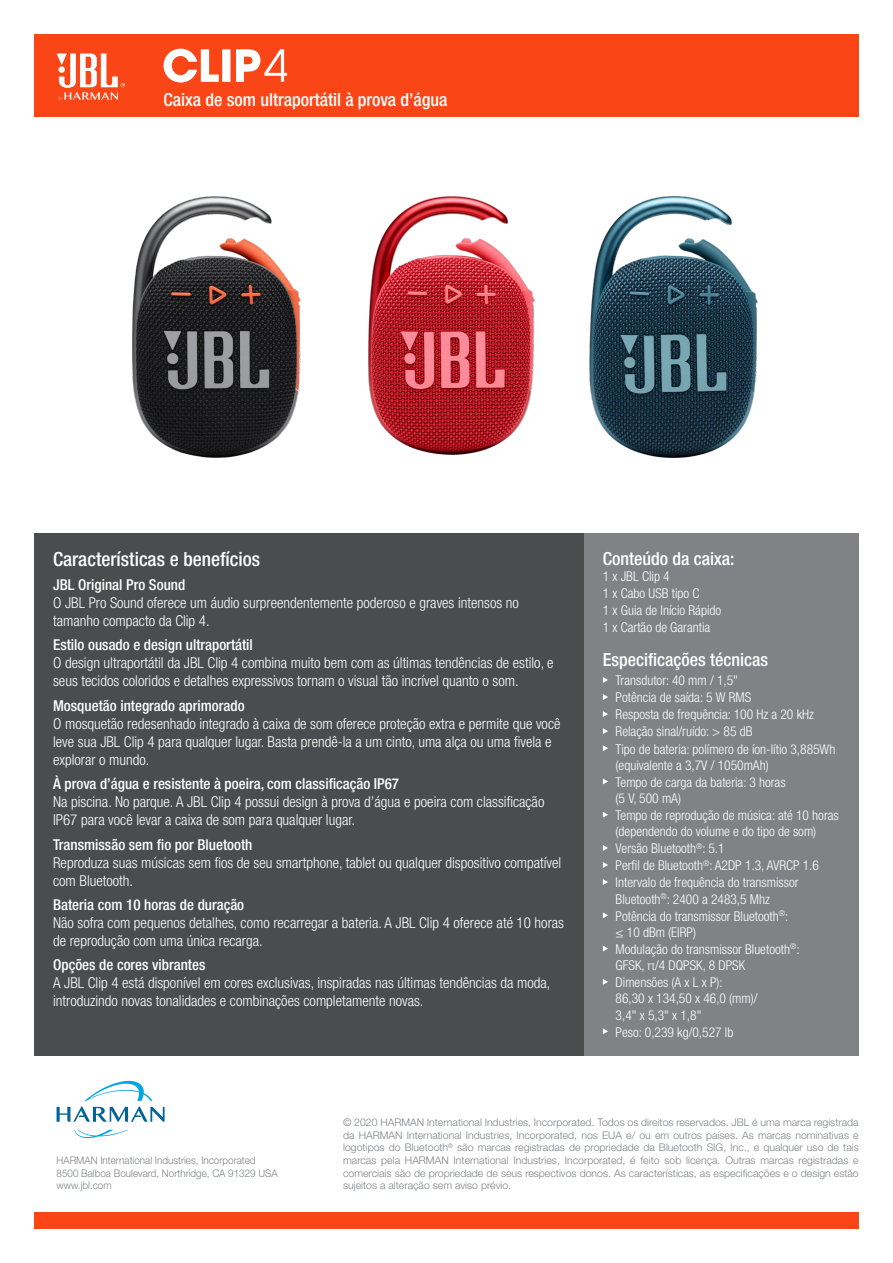
<style>
.page{position:relative;width:893px;height:1263px;background:#fff}
.page>*{position:absolute;margin:0;border:0;box-sizing:border-box;transform-origin:0 0}
.t1{font:500 condensed 19.5px "Helvetica Neue LT Pro";color:#fff}
.t2{font:500 condensed 18px "Helvetica Neue LT Pro";color:#fff}
.t3{font:300 condensed 15px/18px "Helvetica Neue LT Pro";color:#fff}
.t4{font:500 condensed 15px "Helvetica Neue LT Pro";color:#fff}
.t5{font:300 condensed 13.5px/16.2px "Helvetica Neue LT Pro";color:#fff}
.t6{font:300 10.5px/12.6px "Helvetica Neue LT Pro";color:#808285;text-align:justify}
.t7{font:300 10.5px "Helvetica Neue LT Pro";color:#808285;scale:.94 1}
</style>
<div class="page">
<div style="left:34px;top:34px;width:825px;height:85px;background:#fa4616"></div>
<div style="left:34px;top:1213px;width:825px;height:16px;background:#fa4616"></div>
<svg style="left:57px;top:53px;width:68px;height:48px"></svg>
<svg style="left:74px;top:1130px;width:54px;height:8px"></svg>
<svg style="left:57px;top:1080px;width:108px;height:42px"></svg>
<div style="left:584px;top:532px;width:275px;height:524px;background:#808285"></div>
<svg style="left:603px;top:677px;width:5px;height:6px"></svg>
<svg style="left:603px;top:694px;width:5px;height:6px"></svg>
<svg style="left:603px;top:711px;width:5px;height:6px"></svg>
<svg style="left:603px;top:728px;width:5px;height:6px"></svg>
<svg style="left:603px;top:745px;width:5px;height:6px"></svg>
<svg style="left:603px;top:778px;width:5px;height:6px"></svg>
<svg style="left:603px;top:812px;width:5px;height:6px"></svg>
<svg style="left:603px;top:845px;width:5px;height:6px"></svg>
<svg style="left:603px;top:862px;width:5px;height:6px"></svg>
<svg style="left:603px;top:879px;width:5px;height:6px"></svg>
<svg style="left:603px;top:912px;width:5px;height:6px"></svg>
<svg style="left:603px;top:946px;width:5px;height:5px"></svg>
<svg style="left:603px;top:979px;width:5px;height:6px"></svg>
<svg style="left:603px;top:1028px;width:5px;height:6px"></svg>
<div style="left:34px;top:532px;width:550px;height:524px;background:#4b4c4d"></div>
<div style="left:222px;top:49px;width:8px;height:33px;background:#fff"></div>
<svg style="left:163px;top:49px;width:56px;height:34px"></svg>
<svg style="left:236px;top:49px;width:51px;height:33px"></svg>
<div style="left:34px;top:117px;width:825px;height:415px;background:#fff"></div>
<img style="left:368px;top:197px;width:166px;height:257px">
<img style="left:589px;top:197px;width:169px;height:261px">
<img style="left:132px;top:197px;width:168px;height:261px">
<p class="t2" style="left:163px;top:89px;width:286px">Caixa de som ultraportátil à prova d’água</p>
<p class="t1" style="left:53px;top:547px;width:209px">Características e benefícios</p>
<p class="t4" style="left:53px;top:576px;width:134px">JBL Original Pro Sound</p>
<p class="t3" style="left:53px;top:594px;width:467px">O JBL Pro Sound oferece um áudio surpreendentemente poderoso e graves intensos no tamanho compacto da Clip 4.</p>
<p class="t4" style="left:53px;top:636px;width:201px">Estilo ousado e design ultraportátil</p>
<p class="t3" style="left:53px;top:654px;width:502px">O design ultraportátil da JBL Clip 4 combina muito bem com as últimas tendências de estilo, e seus tecidos coloridos e detalhes expressivos tornam o visual tão incrível quanto o som.</p>
<p class="t4" style="left:53px;top:696px;width:193px">Mosquetão integrado aprimorado</p>
<p class="t3" style="left:53px;top:714px;width:509px">O mosquetão redesenhado integrado à caixa de som oferece proteção extra e permite que você leve sua JBL Clip 4 para qualquer lugar. Basta prendê-la a um cinto, uma alça ou uma fivela e explorar o mundo.</p>
<p class="t4" style="left:53px;top:775px;width:347px">À prova d’água e resistente à poeira, com classificação IP67</p>
<p class="t3" style="left:53px;top:793px;width:493px">Na piscina. No parque. A JBL Clip 4 possui design à prova d’água e poeira com classificação<br>IP67 para você levar a caixa de som para qualquer lugar.</p>
<p class="t4" style="left:53px;top:835px;width:201px">Transmissão sem fio por Bluetooth</p>
<p class="t3" style="left:53px;top:853px;width:510px">Reproduza suas músicas sem fios de seu smartphone, tablet ou qualquer dispositivo compatível com Bluetooth.</p>
<p class="t4" style="left:53px;top:896px;width:193px">Bateria com 10 horas de duração</p>
<p class="t3" style="left:53px;top:913px;width:512px">Não sofra com pequenos detalhes, como recarregar a bateria. A JBL Clip 4 oferece até 10 horas de reprodução com uma única recarga.</p>
<p class="t4" style="left:53px;top:956px;width:154px">Opções de cores vibrantes</p>
<p class="t3" style="left:53px;top:974px;width:499px">A JBL Clip 4 está disponível em cores exclusivas, inspiradas nas últimas tendências da moda, introduzindo novas tonalidades e combinações completamente novas.</p>
<p class="t2" style="left:603px;top:547px;width:133px">Conteúdo da caixa:</p>
<p class="t5" style="left:603px;top:568px;width:68px">1 x JBL Clip 4</p>
<p class="t5" style="left:603px;top:585px;width:98px">1 x Cabo USB tipo C</p>
<p class="t5" style="left:603px;top:602px;width:120px">1 x Guia de Início Rápido</p>
<p class="t5" style="left:603px;top:619px;width:109px">1 x Cartão de Garantia</p>
<p class="t2" style="left:603px;top:649px;width:167px">Especificações técnicas</p>
<p class="t5" style="left:616px;top:672px;width:124px">Transdutor: 40 mm / 1,5"</p>
<p class="t5" style="left:616px;top:689px;width:137px">Potência de saída: 5 W RMS</p>
<p class="t5" style="left:616px;top:706px;width:200px">Resposta de frequência: 100 Hz a 20 kHz</p>
<p class="t5" style="left:616px;top:723px;width:138px">Relação sinal/ruído: &gt; 85 dB</p>
<p class="t5" style="left:616px;top:740px;width:221px">Tipo de bateria: polímero de íon-lítio 3,885Wh (equivalente a 3,7V / 1050mAh)</p>
<p class="t5" style="left:616px;top:774px;width:171px">Tempo de carga da bateria: 3 horas (5 V, 500 mA)</p>
<p class="t5" style="left:616px;top:807px;width:225px">Tempo de reprodução de música: até 10 horas (dependendo do volume e do tipo de som)</p>
<p class="t5" style="left:616px;top:840px;width:110px">Versão Bluetooth<sup>®</sup>: 5.1</p>
<p class="t5" style="left:616px;top:857px;width:205px">Perfil de Bluetooth<sup>®</sup>: A2DP 1.3, AVRCP 1.6</p>
<p class="t5" style="left:616px;top:874px;width:184px">Intervalo de frequência do transmissor<br>Bluetooth<sup>®</sup>: 2400 a 2483,5 Mhz</p>
<p class="t5" style="left:616px;top:908px;width:174px">Potência do transmissor Bluetooth<sup>®</sup>: ≤ 10 dBm (EIRP)</p>
<p class="t5" style="left:616px;top:941px;width:185px">Modulação do transmissor Bluetooth<sup>®</sup>:<br>GFSK, π/4 DQPSK, 8 DPSK</p>
<p class="t5" style="left:616px;top:974px;width:143px">Dimensões (A x L x P):<br>86,30 x 134,50 x 46,0 (mm)/<br>3,4" x 5,3" x 1,8"</p>
<p class="t5" style="left:616px;top:1023px;width:119px">Peso: 0,239 kg/0,527 lb</p>
<p class="t7" style="left:57px;top:1154px;width:213px">HARMAN International Industries, Incorporated</p>
<p class="t7" style="left:57px;top:1166px;width:237px">8500 Balboa Boulevard, Northridge, CA 91329 USA</p>
<p class="t7" style="left:57px;top:1179px;width:60px">www.jbl.com</p>
<p class="t6" style="left:343px;top:1116px;width:517px">© 2020 HARMAN International Industries, Incorporated. Todos os direitos reservados. JBL é uma marca registrada da HARMAN International Industries, Incorporated, nos EUA e/ ou em outros países. As marcas nominativas e logotipos do Bluetooth<sup>®</sup> são marcas registradas de propriedade da Bluetooth SIG, Inc., e qualquer uso de tais marcas pela HARMAN International Industries, Incorporated, é feito sob licença. Outras marcas registradas e comerciais são de propriedade de seus respectivos donos. As características, as especificações e o design estão sujeitos a alteração sem aviso prévio.</p>
</div>
